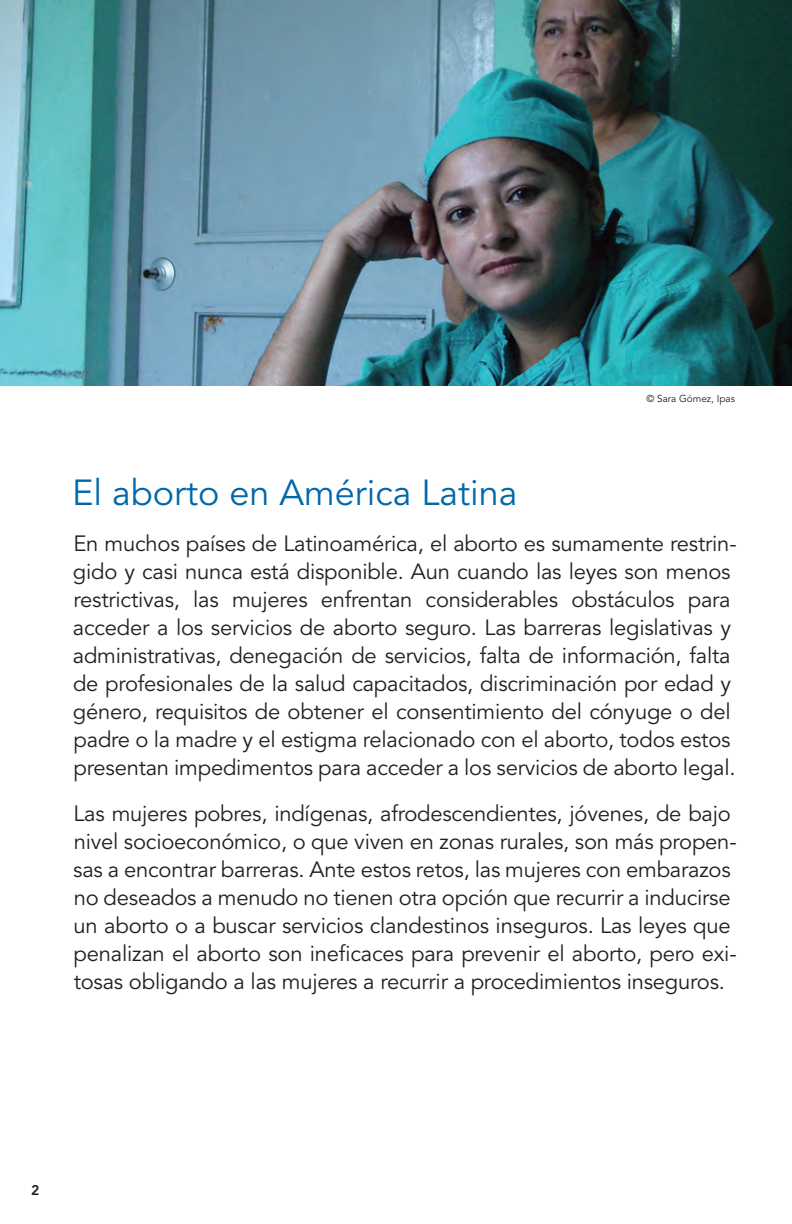
<style>
.page{position:relative;width:792px;height:1224px;background:#fff}
.page>*{position:absolute;margin:0;border:0;box-sizing:border-box;transform-origin:0 0}
.head1{font:36px "Avenir LT Std";color:#0068a9}
.body{font:22px/28px "Avenir LT Std";letter-spacing:-.01em;color:#231f20}
.page_numbers{font:800 14px "Avenir LT Std";color:#231f20}
.photo_credit{font:10px "Avenir LT Std";color:#231f20}
</style>
<div class="page">
<img style="left:0;top:0;width:792px;height:386px">
<p class="photo_credit" style="left:646px;top:393px;width:90px">© Sara Gómez, Ipas</p>
<p class="head1" style="left:72px;top:472px;width:447px">El aborto en América Latina</p>
<p class="body" style="left:73px;top:530px;width:665px">En muchos países de Latinoamérica, el aborto es sumamente restrin&shy;gido y casi nunca está disponible. Aun cuando las leyes son menos restrictivas, las mujeres enfrentan considerables obstáculos para acceder a los servicios de aborto seguro. Las barreras legislativas y administrativas, denegación de servicios, falta de información, falta de profesionales de la salud capacitados, discriminación por edad y género, requisitos de obtener el consentimiento del cónyuge o del padre o la madre y el estigma relacionado con el aborto, todos estos presentan impedimentos para acceder a los servicios de aborto legal.</p>
<p class="body" style="left:73px;top:800px;width:665px">Las mujeres pobres, indígenas, afrodescendientes, jóvenes, de bajo nivel socioeconómico, o que viven en zonas rurales, son más propen&shy;sas a encontrar barreras. Ante estos retos, las mujeres con embarazos no deseados a menudo no tienen otra opción que recurrir a inducirse un aborto o a buscar servicios clandestinos inseguros. Las leyes que penalizan el aborto son ineficaces para prevenir el aborto, pero exi&shy;tosas obligando a las mujeres a recurrir a procedimientos inseguros.</p>
<p class="page_numbers" style="left:31px;top:1181px;width:10px">2</p>
</div>
